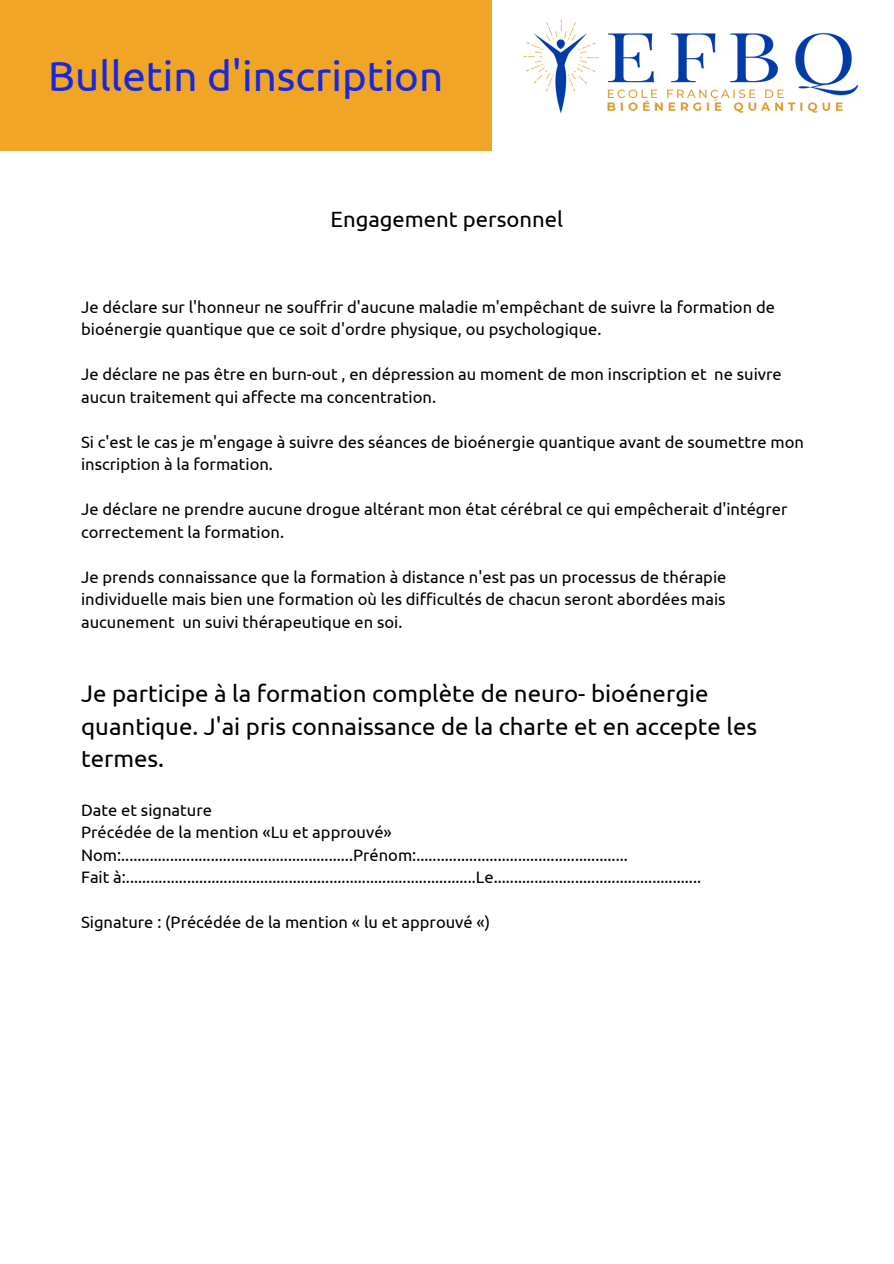
<style>
.page{position:relative;width:894px;height:1264px;background:#fff}
.page>*{position:absolute;margin:0;border:0;box-sizing:border-box;transform-origin:0 0}
.t1{font:42px "Ubuntu";color:#1a28dd}
.t2{font:24px/32.7px "Ubuntu";color:#000}
.t3{font:22.05px "Ubuntu";color:#000}
.t4{font:16.5px/22.5px "Ubuntu";color:#000}
</style>
<div class="page">
<div style="left:0;top:0;width:491px;height:150px;background:#f0a527"></div>
<img style="left:523px;top:19px;width:336px;height:94px">
<h1 class="t1" style="left:48px;top:51px;width:396px">Bulletin d'inscription</h1>
<h2 class="t3" style="left:330px;top:206px;width:234px">Engagement personnel</h2>
<p class="t4" style="left:81px;top:295px;width:695px">Je déclare sur l'honneur ne souffrir d'aucune maladie m'empêchant de suivre la formation de bioénergie quantique que ce soit d'ordre physique, ou psychologique.</p>
<p class="t4" style="left:81px;top:363px;width:702px">Je déclare ne pas être en burn-out , en dépression au moment de mon inscription et ne suivre aucun traitement qui affecte ma concentration.</p>
<p class="t4" style="left:81px;top:430px;width:724px">Si c'est le cas je m'engage à suivre des séances de bioénergie quantique avant de soumettre mon inscription à la formation.</p>
<p class="t4" style="left:81px;top:498px;width:707px">Je déclare ne prendre aucune drogue altérant mon état cérébral ce qui empêcherait d'intégrer correctement la formation.</p>
<p class="t4" style="left:81px;top:565px;width:646px;text-align:justify">Je prends connaissance que la formation à distance n'est pas un processus de thérapie individuelle mais bien une formation où les difficultés de chacun seront abordées mais aucunement un suivi thérapeutique en soi.</p>
<h2 class="t2" style="left:81px;top:676px;width:677px">Je participe à la formation complète de neuro- bioénergie quantique. J'ai pris connaissance de la charte et en accepte les termes.</h2>
<p class="t4" style="left:81px;top:798px;width:132px">Date et signature</p>
<p class="t4" style="left:81px;top:820px;width:312px">Précédée de la mention «Lu et approuvé»</p>
<p class="t4" style="left:81px;top:843px;width:548px">Nom:.........................................................Prénom:....................................................</p>
<p class="t4" style="left:81px;top:865px;width:621px">Fait à:......................................................................................Le...................................................</p>
<p class="t4" style="left:81px;top:910px;width:410px">Signature : (Précédée de la mention « lu et approuvé «)</p>
</div>
